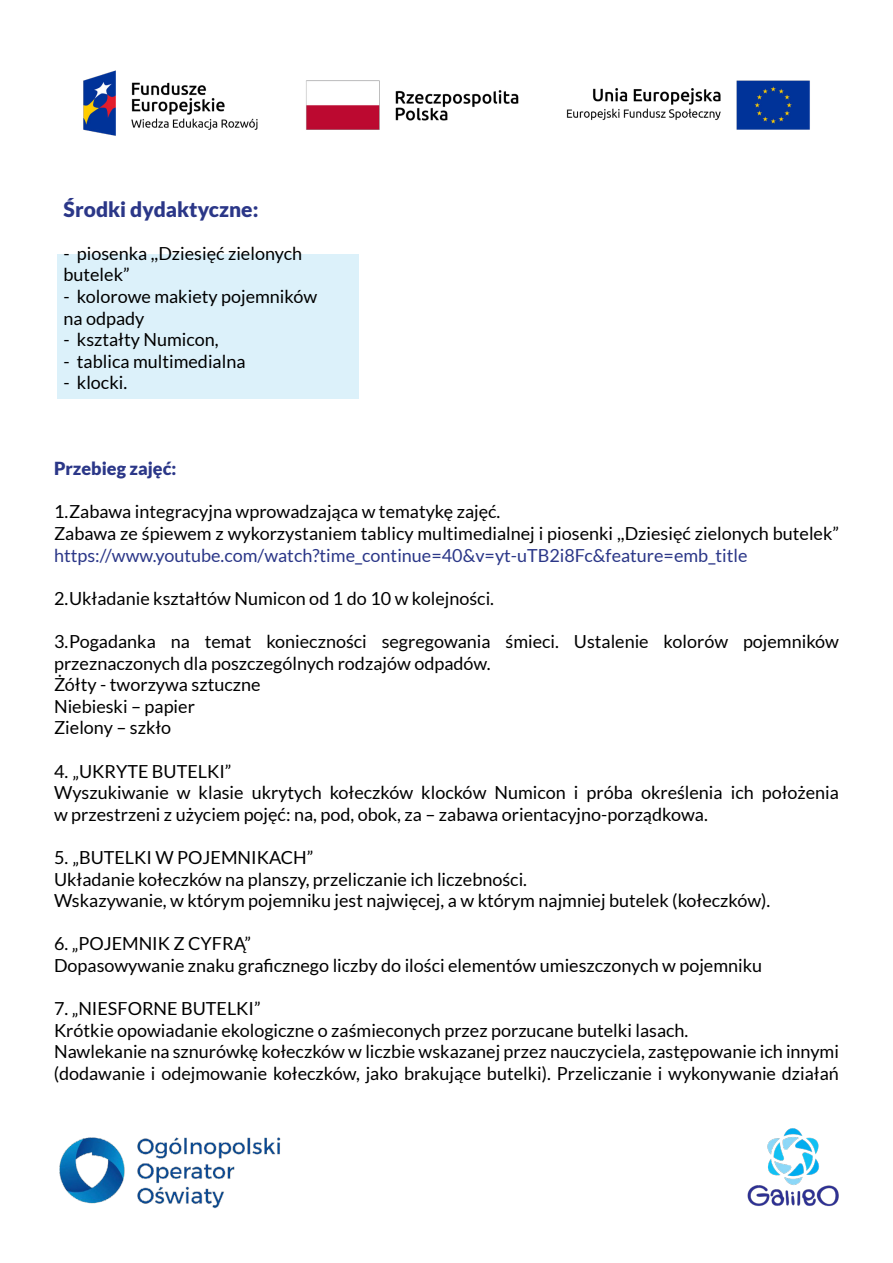
<style>
.page{position:relative;width:893px;height:1263px;background:#fff}
.page>*{position:absolute;margin:0;border:0;box-sizing:border-box;transform-origin:0 0}
.t1{font:900 21px "Lato";color:#2b3788}
.t2{font:18px/21.6px "Lato";color:#000}
.t3{font:18px "Lato";color:#2b3788}
.t4{font:900 18px "Lato";color:#2b3788}
</style>
<div class="page">
<img style="left:59px;top:1137px;width:222px;height:72px">
<img style="left:747px;top:1128px;width:92px;height:79px">
<img style="left:83px;top:70px;width:727px;height:66px">
<div style="left:57px;top:255px;width:301px;height:144px;background:#dcf1fa"></div>
<p class="t1" style="left:63px;top:196px;width:197px">Środki dydaktyczne:</p>
<p class="t2" style="left:63px;top:242px;width:240px">- piosenka ,,Dziesięć zielonych butelek”</p>
<p class="t2" style="left:63px;top:285px;width:255px">- kolorowe makiety pojemników na odpady</p>
<p class="t2" style="left:63px;top:329px;width:157px">- kształty Numicon,</p>
<p class="t2" style="left:63px;top:350px;width:184px">- tablica multimedialna</p>
<p class="t2" style="left:63px;top:372px;width:65px">- klocki.</p>
<p class="t4" style="left:54px;top:458px;width:124px">Przebieg zajęć:</p>
<p class="t2" style="left:54px;top:501px;width:786px">1. Zabawa integracyjna wprowadzająca w tematykę zajęć.<br>Zabawa ze śpiewem z wykorzystaniem tablicy multimedialnej i piosenki ,,Dziesięć zielonych butelek”</p>
<p class="t3" style="left:54px;top:545px;width:695px">https://www.youtube.com/watch?time_continue=40&amp;v=yt-uTB2i8Fc&amp;feature=emb_title</p>
<p class="t2" style="left:54px;top:587px;width:442px">2. Układanie kształtów Numicon od 1 do 10 w kolejności.</p>
<p class="t2" style="left:54px;top:630px;width:786px">3. Pogadanka na temat konieczności segregowania śmieci. Ustalenie kolorów pojemników przeznaczonych dla poszczególnych rodzajów odpadów.<br>Żółty - tworzywa sztuczne<br>Niebieski – papier<br>Zielony – szkło</p>
<p class="t2" style="left:54px;top:760px;width:786px">4. „UKRYTE BUTELKI”<br>Wyszukiwanie w klasie ukrytych kołeczków klocków Numicon i próba określenia ich położenia w przestrzeni z użyciem pojęć: na, pod, obok, za – zabawa orientacyjno-porządkowa.</p>
<p class="t2" style="left:54px;top:846px;width:718px">5. „BUTELKI W POJEMNIKACH”<br>Układanie kołeczków na planszy, przeliczanie ich liczebności.<br>Wskazywanie, w którym pojemniku jest najwięcej, a w którym najmniej butelek (kołeczków).</p>
<p class="t2" style="left:54px;top:933px;width:710px">6. „POJEMNIK Z CYFRĄ”<br>Dopasowywanie znaku graficznego liczby do ilości elementów umieszczonych w pojemniku</p>
<p class="t2" style="left:54px;top:998px;width:786px">7. „NIESFORNE BUTELKI”<br>Krótkie opowiadanie ekologiczne o zaśmieconych przez porzucane butelki lasach.<br>Nawlekanie na sznurówkę kołeczków w liczbie wskazanej przez nauczyciela, zastępowanie ich innymi (dodawanie i odejmowanie kołeczków, jako brakujące butelki). Przeliczanie i wykonywanie działań</p>
</div>
